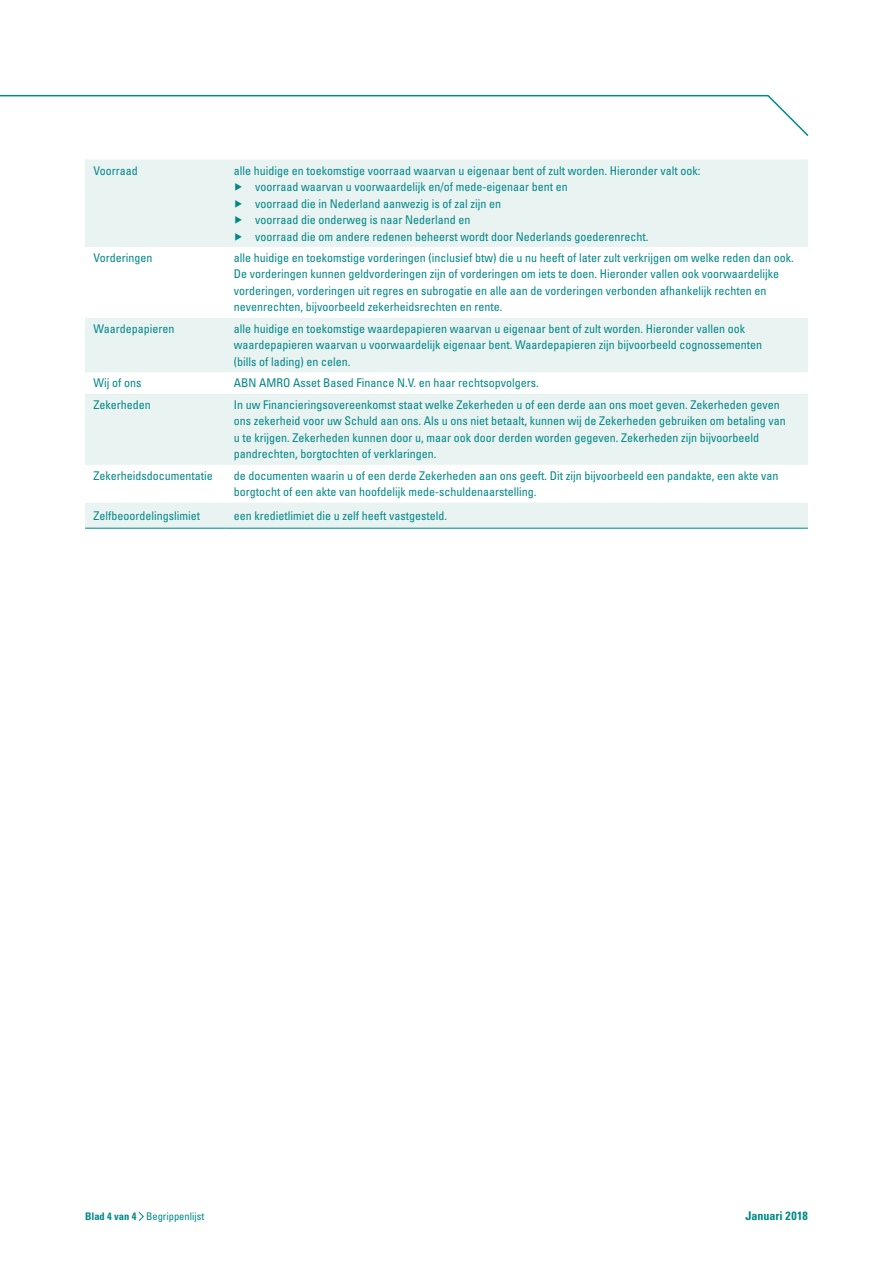
<style>
.page{position:relative;width:893px;height:1263px;background:#fff}
.page>*{position:absolute;margin:0;border:0;box-sizing:border-box;transform-origin:0 0}
.t1{font:condensed 12px/16.5px "Univers LT Std";color:#008887}
.t2{font:700 condensed 12px "Univers LT Std";color:#008887}
.t3{font:condensed 10.5px "Univers LT Std";color:#008887}
.s1{font-weight:700}
</style>
<div class="page">
<svg style="left:138px;top:1211px;width:6px;height:10px"></svg>
<svg style="left:0;top:94px;width:809px;height:42px"></svg>
<svg style="left:85px;top:159px;width:723px;height:369px;fill:#e9f3f2"></svg>
<hr style="left:85px;top:528px;width:140px;height:1px;background:#008887">
<hr style="left:225px;top:528px;width:583px;height:1px;background:#008887">
<p class="t1" style="left:94px;top:162px;width:46px">Voorraad</p>
<p class="t1" style="left:234px;top:162px;width:468px">alle huidige en toekomstige voorraad waarvan u eigenaar bent of zult worden. Hieronder valt ook: ▶ voorraad waarvan u voorwaardelijk en/of mede-eigenaar bent en<br>▶ voorraad die in Nederland aanwezig is of zal zijn en<br>▶ voorraad die onderweg is naar Nederland en<br>▶ voorraad die om andere redenen beheerst wordt door Nederlands goederenrecht.</p>
<p class="t1" style="left:94px;top:249px;width:60px">Vorderingen</p>
<p class="t1" style="left:234px;top:249px;width:561px">alle huidige en toekomstige vorderingen (inclusief btw) die u nu heeft of later zult verkrijgen om welke reden dan ook.<br>De vorderingen kunnen geldvorderingen zijn of vorderingen om iets te doen. Hieronder vallen ook voorwaardelijke vorderingen, vorderingen uit regres en subrogatie en alle aan de vorderingen verbonden afhankelijk rechten en nevenrechten, bijvoorbeeld zekerheidsrechten en rente.</p>
<p class="t1" style="left:94px;top:320px;width:82px">Waardepapieren</p>
<p class="t1" style="left:234px;top:320px;width:530px">alle huidige en toekomstige waardepapieren waarvan u eigenaar bent of zult worden. Hieronder vallen ook waardepapieren waarvan u voorwaardelijk eigenaar bent. Waardepapieren zijn bijvoorbeeld cognossementen (bills of lading) en celen.</p>
<p class="t1" style="left:94px;top:375px;width:49px">Wij of ons</p>
<p class="t1" style="left:234px;top:375px;width:307px">ABN AMRO Asset Based Finance N.V. en haar rechtsopvolgers.</p>
<p class="t1" style="left:94px;top:396px;width:59px">Zekerheden</p>
<p class="t1" style="left:234px;top:396px;width:553px">In uw Financieringsovereenkomst staat welke Zekerheden u of een derde aan ons moet geven. Zekerheden geven ons zekerheid voor uw Schuld aan ons. Als u ons niet betaalt, kunnen wij de Zekerheden gebruiken om betaling van u te krijgen. Zekerheden kunnen door u, maar ook door derden worden gegeven. Zekerheden zijn bijvoorbeeld pandrechten, borgtochten of verklaringen.</p>
<p class="t1" style="left:94px;top:467px;width:121px">Zekerheidsdocumentatie</p>
<p class="t1" style="left:234px;top:467px;width:546px">de documenten waarin u of een derde Zekerheden aan ons geeft. Dit zijn bijvoorbeeld een pandakte, een akte van borgtocht of een akte van hoofdelijk mede-schuldenaarstelling.</p>
<p class="t1" style="left:94px;top:507px;width:108px">Zelfbeoordelingslimiet</p>
<p class="t1" style="left:234px;top:507px;width:215px">een kredietlimiet die u zelf heeft vastgesteld.</p>
<p class="t3" style="left:85px;top:1209px;width:121px"><span class="s1">Blad 4 van 4</span> Begrippenlijst</p>
<p class="t2" style="left:745px;top:1208px;width:64px">Januari 2018</p>
</div>
